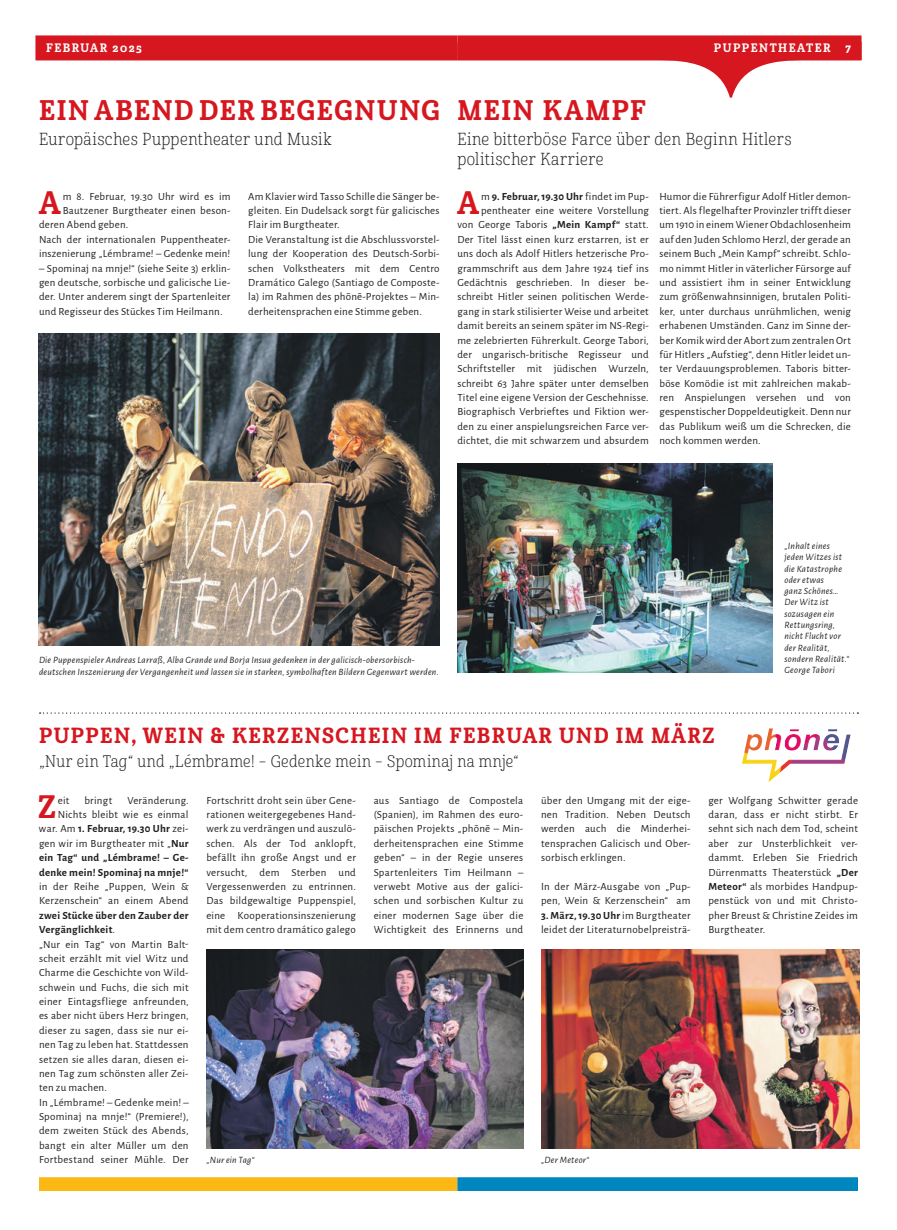
<style>
.page{position:relative;width:897px;height:1230px;background:#fff}
.page>*{position:absolute;margin:0;border:0;box-sizing:border-box;transform-origin:0 0}
.t1{font:31.5px "Cabrito Con Bol";color:#d7171f}
.t2{font:27.5px "Cabrito Con Bol";letter-spacing:.06em;color:#d7171f}
.t3{font:21.25px "Cabrito Con Bol";letter-spacing:.07em;color:#d7171f}
.t4{font:16.88px/20px "Cabrito Con Lig";letter-spacing:.025em;color:#231f20}
.t5{font:16.25px "Cabrito Con Lig";letter-spacing:.025em;color:#231f20}
.t6{font:11.88px "Cabrito Con Bol";letter-spacing:.125em;color:#fff}
.t7{font:11px/14.4px "Alegreya Sans";letter-spacing:.02em;color:#231f20;text-align:justify}
.t8{font:700 11px/14.4px "Alegreya Sans";letter-spacing:.025em;color:#231f20;text-align:right}
.t9{font:italic 9.62px/11.2px "Alegreya Sans";letter-spacing:.025em;color:#231f20}
.s1{font-weight:700}
.s2{font-weight:400}
</style>
<div class="page">
<svg style="left:457px;top:60px;width:404px;height:38px"></svg>
<div style="left:457px;top:35px;width:404px;height:25px;background:#d7171f"></div>
<div style="left:35px;top:35px;width:422px;height:25px;background:#d7171f"></div>
<div style="left:39px;top:1177px;width:418px;height:14px;background:#fcb814"></div>
<div style="left:457px;top:1177px;width:400px;height:14px;background:#0086be"></div>
<svg style="left:40px;top:712px;width:818px;height:1px"></svg>
<img style="left:206px;top:949px;width:317px;height:199px">
<img style="left:39px;top:333px;width:400px;height:312px">
<img style="left:457px;top:463px;width:315px;height:209px">
<img style="left:764px;top:728px;width:73px;height:22px">
<img style="left:541px;top:949px;width:318px;height:199px">
<p class="t6" style="left:46px;top:40px;width:97px">FEBRUAR 2025</p>
<p class="t6" style="left:714px;top:40px;width:138px">PUPPENTHEATER 7</p>
<h2 class="t2" style="left:39px;top:93px;width:402px">EIN ABEND DER BEGEGNUNG</h2>
<h3 class="t4" style="left:39px;top:130px;width:294px">Europäisches Puppentheater und Musik</h3>
<h2 class="t2" style="left:457px;top:93px;width:190px">MEIN KAMPF</h2>
<h3 class="t4" style="left:457px;top:130px;width:336px">Eine bitterböse Farce über den Beginn Hitlers politischer Karriere</h3>
<h1 class="t1" style="left:39px;top:183px;width:23px">A</h1>
<p class="t7" style="left:63px;top:188px;width:169px">m 8. Februar, 19.30 Uhr wird es im</p>
<p class="t7" style="left:63px;top:203px;width:169px">Bautzener Burgtheater einen beson-</p>
<p class="t7" style="left:39px;top:217px;width:91px">deren Abend geben.</p>
<p class="t7" style="left:39px;top:232px;width:193px">Nach der internationalen Puppentheater-</p>
<p class="t7" style="left:39px;top:246px;width:193px">inszenierung „Lémbrame! – Gedenke mein!</p>
<p class="t7" style="left:39px;top:260px;width:193px">– Spominaj na mnje!“ (siehe Seite 3) erklin&shy;gen deutsche, sorbische und galicische Lie&shy;der. Unter anderem singt der Spartenleiter und Regisseur des Stückes Tim Heilmann.</p>
<p class="t7" style="left:248px;top:188px;width:193px;text-align:left">Am Klavier wird Tasso Schille die Sänger be&shy;gleiten. Ein Dudelsack sorgt für galicisches Flair im Burgtheater.<br>Die Veranstaltung ist die Abschlussvorstel&shy;lung der Kooperation des Deutsch-Sorbi&shy;schen Volkstheaters mit dem Centro Dramático Galego (Santiago de Composte&shy;la) im Rahmen des phōnē-Projektes – Min&shy;derheitensprachen eine Stimme geben.</p>
<h1 class="t1" style="left:457px;top:183px;width:23px">A</h1>
<p class="t7" style="left:457px;top:188px;width:193px;text-align:right">m <span class="s1">9. Februar, 19.30 Uhr</span> findet im Pup&shy;pentheater eine weitere Vorstellung<br>von George Taboris <span class="s1">„Mein Kampf“</span> statt.<br>Der Titel lässt einen kurz erstarren, ist er uns doch als Adolf Hitlers hetzerische Pro&shy;grammschrift aus dem Jahre 1924 tief ins Gedächtnis geschrieben. In dieser be&shy;schreibt Hitler seinen politischen Werde&shy;gang in stark stilisierter Weise und arbeitet damit bereits an seinem später im NS-Regi&shy;me zelebrierten Führerkult. George Tabori, der ungarisch-britische Regisseur und Schriftsteller mit jüdischen Wurzeln, schreibt 63 Jahre später unter demselben Titel eine eigene Version der Geschehnisse.<br>Biographisch Verbrieftes und Fiktion wer&shy;den zu einer anspielungsreichen Farce ver&shy;dichtet, die mit schwarzem und absurdem</p>
<p class="t7" style="left:659px;top:188px;width:193px">Humor die Führerfigur Adolf Hitler demon&shy;tiert. Als flegelhafter Provinzler trifft dieser um 1910 in einem Wiener Obdachlosenheim auf den Juden Schlomo Herzl, der gerade an seinem Buch „Mein Kampf“ schreibt. Schlo&shy;mo nimmt Hitler in väterlicher Fürsorge auf und assistiert ihm in seiner Entwicklung zum größenwahnsinnigen, brutalen Politi&shy;ker, unter durchaus unrühmlichen, wenig erhabenen Umständen. Ganz im Sinne der&shy;ber Komik wird der Abort zum zentralen Ort für Hitlers „Aufstieg“, denn Hitler leidet un&shy;ter Verdauungsproblemen. Taboris bitter&shy;böse Komödie ist mit zahlreichen makab&shy;ren Anspielungen versehen und von gespenstischer Doppeldeutigkeit. Denn nur das Publikum weiß um die Schrecken, die noch kommen werden.</p>
<p class="t9" style="left:39px;top:654px;width:401px">Die Puppenspieler Andreas Larraß, Alba Grande und Borja Insua gedenken in der galicisch-obersorbisch&shy;deutschen Inszenierung der Vergangenheit und lassen sie in starken, symbolhaften Bildern Gegenwart werden.</p>
<p class="t9" style="left:784px;top:540px;width:66px">„Inhalt eines jeden Witzes ist die Katastrophe oder etwas<br>ganz Schönes…<br>Der Witz ist sozusagen ein<br>Rettungsring, nicht Flucht vor der Realität, sondern Realität.“<br>George Tabori</p>
<h3 class="t3" style="left:39px;top:722px;width:677px">PUPPEN, WEIN &amp; KERZENSCHEIN IM FEBRUAR UND IM MÄRZ</h3>
<h3 class="t5" style="left:39px;top:751px;width:481px">„Nur ein Tag“ und „Lémbrame! – Gedenke mein – Spominaj na mnje“</h3>
<h1 class="t1" style="left:38px;top:787px;width:19px">Z</h1>
<p class="t7" style="left:58px;top:792px;width:13px">eit</p>
<p class="t7" style="left:84px;top:792px;width:29px">bringt</p>
<p class="t7" style="left:708px;top:792px;width:151px">ger Wolfgang Schwitter gerade daran, dass er nicht stirbt. Er sehnt sich nach dem Tod, scheint aber zur Unsterblichkeit ver&shy;dammt. Erleben Sie Friedrich Dürrenmatts Theaterstück <span class="s1">„Der Meteor“</span> als morbides Handpup&shy;penstück von und mit Christo&shy;pher Breust &amp; Christine Zeides im Burgtheater.</p>
<p class="t8" style="left:39px;top:792px;width:151px"><span class="s2">Veränderung.<br>Nichts bleibt wie es einmal war. Am</span> 1. Februar, 19.30 Uhr <span class="s2">zei&shy;gen wir im Burgtheater mit „</span>Nur ein Tag“ und „Lémbrame! – Ge&shy;denke mein! Spominaj na mnje!“</p>
<p class="t7" style="left:39px;top:878px;width:151px">in der Reihe „Puppen, Wein &amp;<br>Kerzenschein“ an einem Abend</p>
<p class="t7" style="left:39px;top:907px;width:151px;text-align:left"><span class="s1">zwei Stücke über den Zauber der<br>Vergänglichkeit</span>.<br>„Nur ein Tag“ von Martin Balt&shy;scheit erzählt mit viel Witz und<br>Charme die Geschichte von Wild&shy;schwein und Fuchs, die sich mit einer Eintagsfliege anfreunden, es aber nicht übers Herz bringen, dieser zu sagen, dass sie nur ei&shy;nen Tag zu leben hat. Stattdessen setzen sie alles daran, diesen ei&shy;nen Tag zum schönsten aller Zei&shy;ten zu machen.<br>In „Lémbrame! – Gedenke mein! –<br>Spominaj na mnje!“ (Premiere!), dem zweiten Stück des Abends, bangt ein alter Müller um den<br>Fortbestand seiner Mühle. Der</p>
<p class="t7" style="left:206px;top:792px;width:151px">Fortschritt droht sein über Gene&shy;rationen weitergegebenes Hand&shy;werk zu verdrängen und auszulö&shy;schen. Als der Tod anklopft, befällt ihn große Angst und er versucht, dem Sterben und Vergessenwerden zu entrinnen.<br>Das bildgewaltige Puppenspiel, eine Kooperationsinszenierung mit dem centro dramático galego</p>
<p class="t7" style="left:373px;top:792px;width:151px">aus Santiago de Compostela (Spanien), im Rahmen des euro&shy;päischen Projekts „phōnē – Min&shy;derheitensprachen eine Stimme geben“ – in der Regie unseres Spartenleiters Tim Heilmann – verwebt Motive aus der galici&shy;schen und sorbischen Kultur zu einer modernen Sage über die Wichtigkeit des Erinnerns und</p>
<p class="t7" style="left:541px;top:792px;width:151px">über den Umgang mit der eige&shy;nen Tradition. Neben Deutsch werden auch die Minderhei&shy;tensprachen Galicisch und Ober&shy;sorbisch erklingen.</p>
<p class="t7" style="left:541px;top:878px;width:151px">In der März-Ausgabe von „Pup&shy;pen, Wein &amp; Kerzenschein“ am</p>
<p class="t7" style="left:541px;top:907px;width:151px"><span class="s1">3. März, 19.30 Uhr</span> im Burgtheater leidet der Literaturnobelpreisträ-</p>
<p class="t9" style="left:206px;top:1154px;width:50px">„Nur ein Tag“</p>
<p class="t9" style="left:541px;top:1154px;width:50px">„Der Meteor“</p>
</div>
